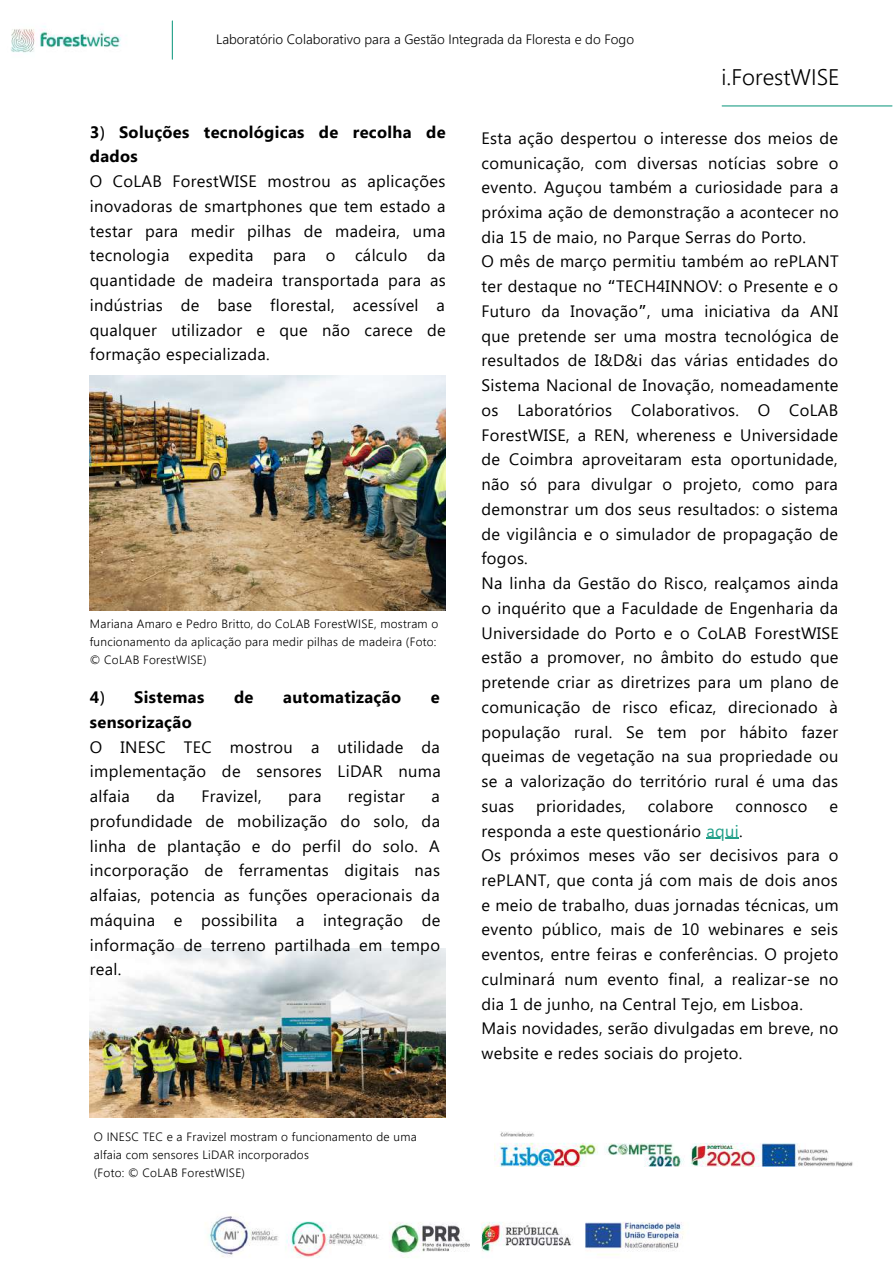
<style>
.page{position:relative;width:893px;height:1264px;background:#fff}
.page>*{position:absolute;margin:0;border:0;box-sizing:border-box;transform-origin:0 0}
.t1{font:300 22.5px "Segoe UI";color:#000}
.t2{font:16.5px/24.8px "Segoe UI";letter-spacing:.02em;color:#000;text-align:justify}
.t3{font:700 16.5px/24.8px "Segoe UI";letter-spacing:.02em;color:#000}
.t4{font:300 13.5px "Segoe UI";color:#000}
.t5{font:300 12px/18px "Segoe UI";letter-spacing:.02em;color:#000}
.s1{font-family:"Noto Sans";font-weight:400}
.s2{font-family:"Noto Sans Gurmukhi"}
.s3{color:#219f88}
</style>
<div class="page">
<img style="left:494px;top:1131px;width:359px;height:35px">
<img style="left:208px;top:1216px;width:476px;height:42px">
<img style="left:89px;top:375px;width:357px;height:235px">
<img style="left:89px;top:948px;width:357px;height:169px">
<hr style="left:706px;top:837px;width:33px;height:1px;background:#219f88">
<hr style="left:722px;top:105px;width:169px;height:1px;background:#219f88">
<img style="left:11px;top:26px;width:110px;height:27px">
<hr style="left:172px;top:21px;width:1px;height:38px;background:#219f88">
<p class="t4" style="left:216px;top:29px;width:419px">Laboratório Colaborativo para a Gestão Integrada da Floresta e do Fogo</p>
<h1 class="t1" style="left:721px;top:61px;width:119px">i.ForestWISE</h1>
<p class="t3" style="left:90px;top:118px;width:357px">3<span class="s1">)</span> Soluções tecnológicas de recolha de dados</p>
<p class="t2" style="left:90px;top:168px;width:357px">O CoLAB ForestWISE mostrou as aplicações inovadoras de smartphones que tem estado a testar para medir pilhas de madeira, uma tecnologia expedita para o cálculo da quantidade de madeira transportada para as indústrias de base florestal, acessível a qualquer utilizador e que não carece de formação especializada.</p>
<p class="t5" style="left:90px;top:614px;width:350px">Mariana Amaro e Pedro Britto, do CoLAB ForestWISE, mostram o funcionamento da aplicação para medir pilhas de madeira (Foto: © CoLAB ForestWISE)</p>
<p class="t3" style="left:90px;top:684px;width:116px">4<span class="s1">)</span> Sistemas</p>
<p class="t3" style="left:234px;top:684px;width:21px">de</p>
<p class="t3" style="left:283px;top:684px;width:119px">automatização</p>
<p class="t3" style="left:431px;top:684px;width:10px">e</p>
<p class="t3" style="left:90px;top:708px;width:103px">sensorização</p>
<p class="t2" style="left:90px;top:733px;width:352px">O INESC TEC mostrou a utilidade da implementação de sensores LiDAR numa alfaia</p>
<p class="t2" style="left:156px;top:782px;width:20px">da</p>
<p class="t2" style="left:201px;top:782px;width:62px">Fravizel,</p>
<p class="t2" style="left:288px;top:782px;width:35px">para</p>
<p class="t2" style="left:348px;top:782px;width:59px">registar</p>
<p class="t2" style="left:90px;top:782px;width:352px;text-indent:341px">a profundidade de mobilização do solo, da linha de plantação e do perfil do solo. A incorporação de ferramentas digitais nas alfaias, potencia as funções operacionais da máquina e possibilita a integração de informação de terreno partilhada em tempo real.</p>
<p class="t5" style="left:94px;top:1127px;width:324px">O INESC TEC e a Fravizel mostram o funcionamento de uma alfaia com sensores LiDAR incorporados<br>(Foto: © CoLAB ForestWISE)</p>
<p class="t2" style="left:481px;top:124px;width:359px;text-align:left">Esta ação despertou o interesse dos meios de comunicação, com diversas notícias sobre o evento. Aguçou também a curiosidade para a próxima ação de demonstração a acontecer no dia 15 de maio, no Parque Serras do Porto.<br>O mês de março permitiu também ao rePLANT ter destaque no <span class="s2">“</span>TECH4INNOV: o Presente e o Futuro da Inovação<span class="s2">”</span>, uma iniciativa da ANI que pretende ser uma mostra tecnológica de resultados de I&amp;D&amp;i das várias entidades do Sistema Nacional de Inovação, nomeadamente os Laboratórios Colaborativos. O CoLAB ForestWISE, a REN, whereness e Universidade de Coimbra aproveitaram esta oportunidade, não só para divulgar o projeto, como para demonstrar um dos seus resultados: o sistema de vigilância e o simulador de propagação de fogos.<br>Na linha da Gestão do Risco, realçamos ainda o inquérito que a Faculdade de Engenharia da Universidade do Porto e o CoLAB ForestWISE estão a promover, no âmbito do estudo que pretende criar as diretrizes para um plano de comunicação de risco eficaz, direcionado à população rural. Se tem por hábito fazer queimas de vegetação na sua propriedade ou se a valorização do território rural é uma das suas</p>
<p class="t2" style="left:536px;top:792px;width:91px">prioridades,</p>
<p class="t2" style="left:647px;top:792px;width:67px">colabore</p>
<p class="t2" style="left:735px;top:792px;width:74px">connosco</p>
<p class="t2" style="left:829px;top:792px;width:10px">e</p>
<p class="t2" style="left:481px;top:817px;width:358px;text-align:left">responda a este questionário <span class="s3">aqui</span>.<br>Os próximos meses vão ser decisivos para o rePLANT, que conta já com mais de dois anos e meio de trabalho, duas jornadas técnicas, um evento público, mais de 10 webinares e seis eventos, entre feiras e conferências. O projeto culminará num evento final, a realizar-se no dia 1 de junho, na Central Tejo, em Lisboa.<br>Mais novidades, serão divulgadas em breve, no website e redes sociais do projeto.</p>
</div>
